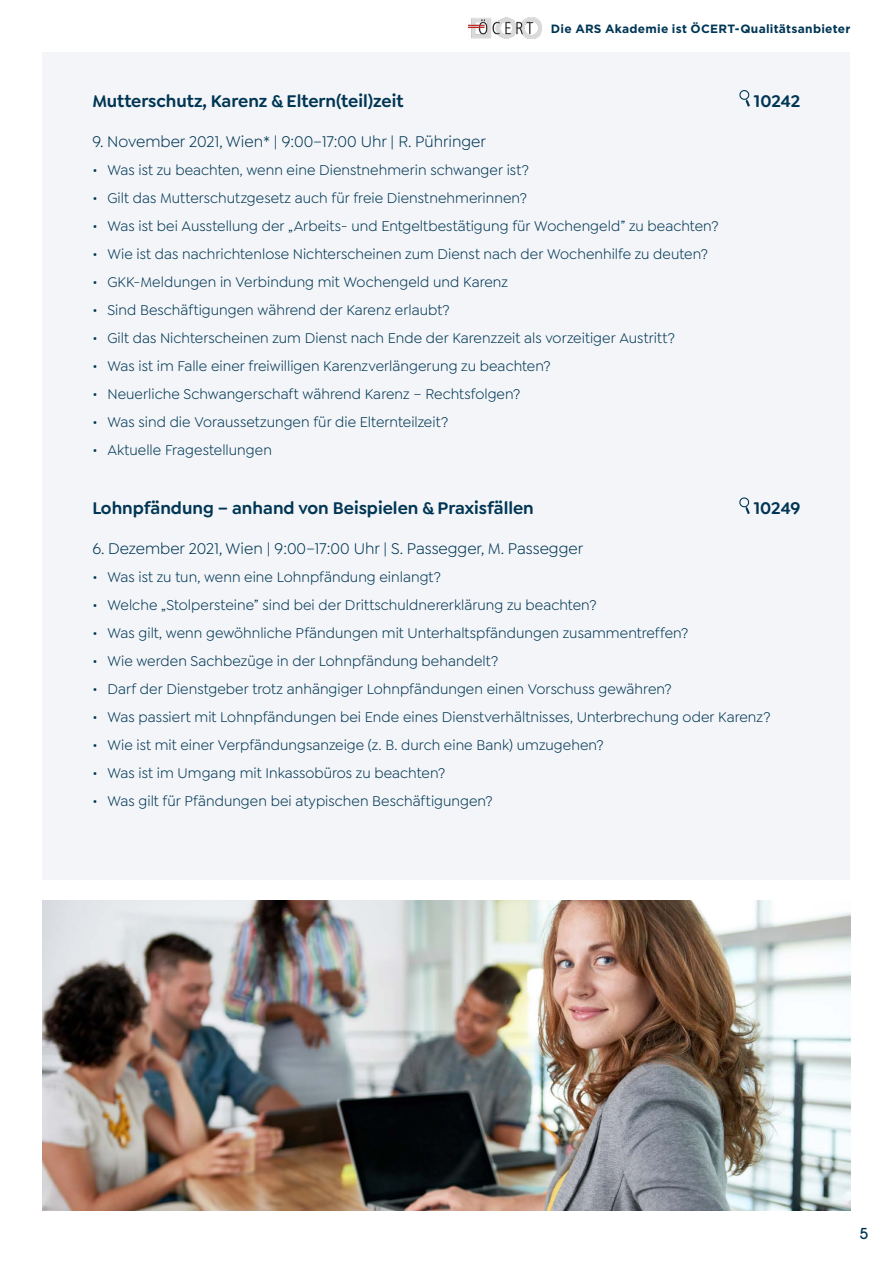
<style>
.page{position:relative;width:893px;height:1263px;background:#fff}
.page>*{position:absolute;margin:0;border:0;box-sizing:border-box;transform-origin:0 0}
.t1{font:600 18px "Goldplay";color:#003654}
.t2{font:16.5px "Goldplay";color:#003654}
.t3{font:15px "Goldplay";letter-spacing:.005em;color:#003654}
.t4{font:500 15px "ITC Avant Garde Std";color:#003654}
.t5{font:700 12px "Gotham";letter-spacing:.02em;color:#003654}
</style>
<div class="page">
<img style="left:43px;top:900px;width:807px;height:310px">
<div style="left:43px;top:52px;width:807px;height:828px;background:#f3f5f8"></div>
<svg style="left:739px;top:90px;width:11px;height:17px"></svg>
<svg style="left:739px;top:497px;width:11px;height:17px"></svg>
<img style="left:468px;top:17px;width:73px;height:22px">
<p class="t5" style="left:551px;top:21px;width:301px">Die ARS Akademie ist ÖCERT-Qualitätsanbieter</p>
<p class="t1" style="left:92px;top:90px;width:313px">Mutterschutz, Karenz &amp; Eltern(teil)zeit</p>
<p class="t1" style="left:754px;top:90px;width:48px">10242</p>
<p class="t2" style="left:92px;top:132px;width:395px">9. November 2021, Wien* | 9:00–17:00 Uhr | R. Pühringer</p>
<p class="t3" style="left:92px;top:161px;width:438px">• Was ist zu beachten, wenn eine Dienstnehmerin schwanger ist?</p>
<p class="t3" style="left:92px;top:189px;width:436px">• Gilt das Mutterschutzgesetz auch für freie Dienstnehmerinnen?</p>
<p class="t3" style="left:92px;top:217px;width:628px">• Was ist bei Ausstellung der „Arbeits- und Entgeltbestätigung für Wochengeld” zu beachten?</p>
<p class="t3" style="left:92px;top:245px;width:617px">• Wie ist das nachrichtenlose Nichterscheinen zum Dienst nach der Wochenhilfe zu deuten?</p>
<p class="t3" style="left:92px;top:273px;width:417px">• GKK-Meldungen in Verbindung mit Wochengeld und Karenz</p>
<p class="t3" style="left:92px;top:301px;width:359px">• Sind Beschäftigungen während der Karenz erlaubt?</p>
<p class="t3" style="left:92px;top:329px;width:584px">• Gilt das Nichterscheinen zum Dienst nach Ende der Karenzzeit als vorzeitiger Austritt?</p>
<p class="t3" style="left:92px;top:357px;width:460px">• Was ist im Falle einer freiwilligen Karenzverlängerung zu beachten?</p>
<p class="t3" style="left:92px;top:385px;width:429px">• Neuerliche Schwangerschaft während Karenz – Rechtsfolgen?</p>
<p class="t3" style="left:92px;top:413px;width:357px">• Was sind die Voraussetzungen für die Elternteilzeit?</p>
<p class="t3" style="left:92px;top:441px;width:181px">• Aktuelle Fragestellungen</p>
<p class="t1" style="left:92px;top:497px;width:443px">Lohnpfändung – anhand von Beispielen &amp; Praxisfällen</p>
<p class="t1" style="left:754px;top:497px;width:48px">10249</p>
<p class="t2" style="left:92px;top:539px;width:492px">6. Dezember 2021, Wien | 9:00–17:00 Uhr | S. Passegger, M. Passegger</p>
<p class="t3" style="left:92px;top:569px;width:350px">• Was ist zu tun, wenn eine Lohnpfändung einlangt?</p>
<p class="t3" style="left:92px;top:597px;width:506px">• Welche „Stolpersteine” sind bei der Drittschuldnererklärung zu beachten?</p>
<p class="t3" style="left:92px;top:625px;width:598px">• Was gilt, wenn gewöhnliche Pfändungen mit Unterhaltspfändungen zusammentreffen?</p>
<p class="t3" style="left:92px;top:653px;width:407px">• Wie werden Sachbezüge in der Lohnpfändung behandelt?</p>
<p class="t3" style="left:92px;top:681px;width:581px">• Darf der Dienstgeber trotz anhängiger Lohnpfändungen einen Vorschuss gewähren?</p>
<p class="t3" style="left:92px;top:709px;width:680px">• Was passiert mit Lohnpfändungen bei Ende eines Dienstverhältnisses, Unterbrechung oder Karenz?</p>
<p class="t3" style="left:92px;top:737px;width:513px">• Wie ist mit einer Verpfändungsanzeige (z. B. durch eine Bank) umzugehen?</p>
<p class="t3" style="left:92px;top:765px;width:354px">• Was ist im Umgang mit Inkassobüros zu beachten?</p>
<p class="t3" style="left:92px;top:793px;width:402px">• Was gilt für Pfändungen bei atypischen Beschäftigungen?</p>
<p class="t4" style="left:860px;top:1224px;width:10px">5</p>
</div>
